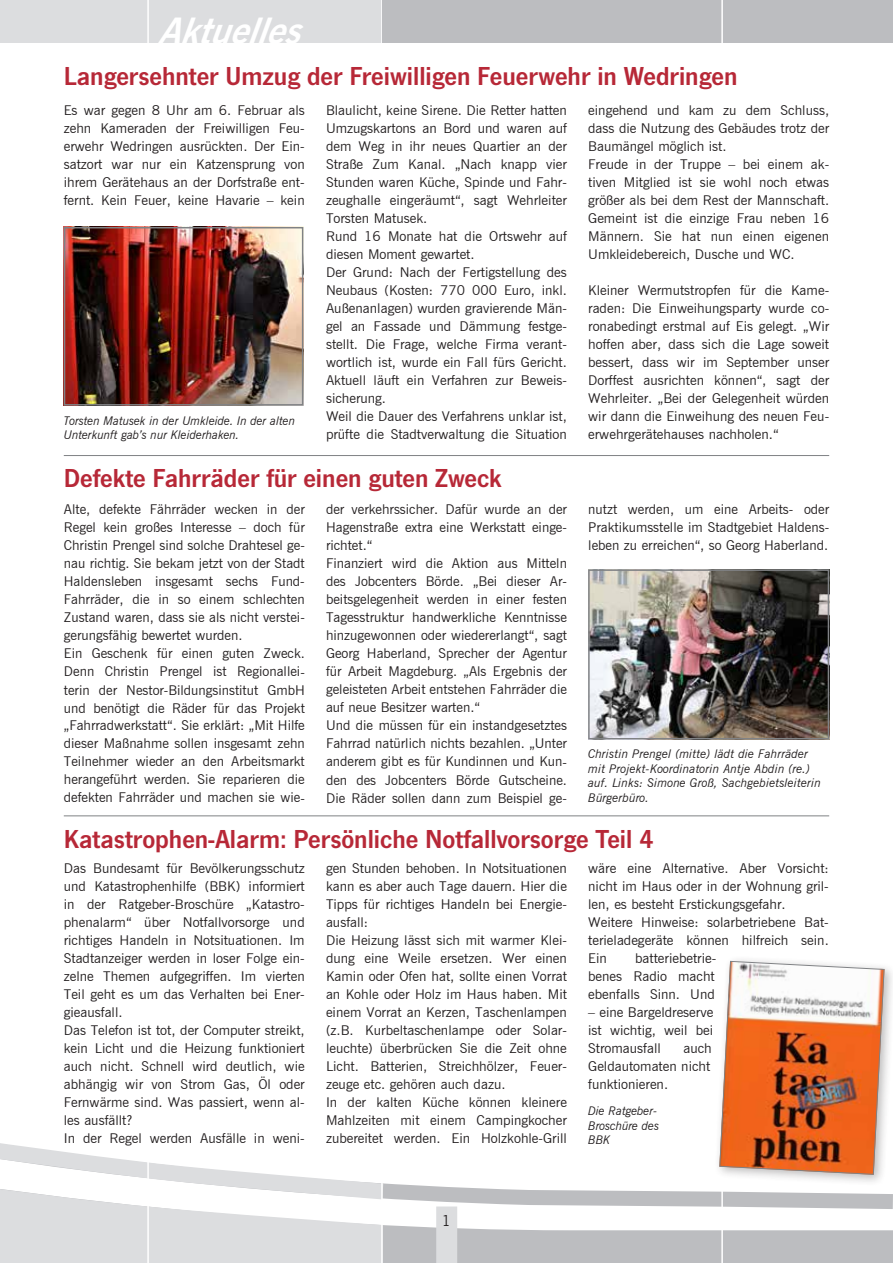
<style>
.page{position:relative;width:893px;height:1263px;background:#fff}
.page>*{position:absolute;margin:0;border:0;box-sizing:border-box;transform-origin:0 0}
.t1{font:italic 700 36px "News Gothic BT";color:#fff}
.t2{font:600 27px "News Gothic T";color:#b72837}
.t3{font:15px "News Gothic BT";color:#231f20}
.t4{font:13.5px/18px "News Gothic BT";color:#231f20}
.t5{font:italic 12px/14.4px "News Gothic BT";color:#231f20}
</style>
<div class="page">
<div style="left:0;top:0;width:383px;height:43px;background:#dcdddf"></div>
<svg style="left:398px;top:1187px;width:495px;height:76px"></svg>
<div style="left:436px;top:1206px;width:21px;height:57px;background:#dcdddf"></div>
<svg style="left:0;top:1143px;width:398px;height:120px"></svg>
<hr style="left:381px;top:0;width:2px;height:1263px;background:#fff">
<hr style="left:147px;top:0;width:2px;height:1263px;background:#fff">
<div style="left:383px;top:0;width:510px;height:43px;background:#bcbdc0"></div>
<hr style="left:721px;top:0;width:2px;height:1263px;background:#fff">
<hr style="left:64px;top:455px;width:765px;height:1px;background:#808285">
<hr style="left:64px;top:815px;width:765px;height:1px;background:#808285">
<div style="left:713px;top:955px;width:180px;height:232px;background:#231f20;opacity:.3"></div>
<img style="left:719px;top:960px;width:166px;height:215px">
<img style="left:591px;top:572px;width:235px;height:164px">
<div style="left:588px;top:569px;width:241px;height:170px;border:2px solid #808285"></div>
<img style="left:67px;top:230px;width:233px;height:173px">
<div style="left:64px;top:227px;width:239px;height:179px;border:2px solid #808285"></div>
<h1 class="t1" style="left:157px;top:9px;width:159px">Aktuelles</h1>
<h2 class="t2" style="left:64px;top:60px;width:675px">Langersehnter Umzug der Freiwilligen Feuerwehr in Wedringen</h2>
<p class="t4" style="left:64px;top:101px;width:242px;text-align:justify">Es war gegen 8 Uhr am 6. Februar als zehn Kameraden der Freiwilligen Feu&shy;erwehr Wedringen ausrückten. Der Ein&shy;satzort war nur ein Katzensprung von ihrem Gerätehaus an der Dorfstraße ent&shy;fernt. Kein Feuer, keine Havarie – kein</p>
<p class="t4" style="left:326px;top:101px;width:242px">Blaulicht, keine Sirene. Die Retter hatten Umzugskartons an Bord und waren auf dem Weg in ihr neues Quartier an der Straße Zum Kanal. „Nach knapp vier Stunden waren Küche, Spinde und Fahr&shy;zeughalle eingeräumt“, sagt Wehrleiter Torsten Matusek.<br>Rund 16 Monate hat die Ortswehr auf diesen Moment gewartet.<br>Der Grund: Nach der Fertigstellung des Neubaus (Kosten: 770 000 Euro, inkl.<br>Außenanlagen) wurden gravierende Män&shy;gel an Fassade und Dämmung festge&shy;stellt. Die Frage, welche Firma verant&shy;wortlich ist, wurde ein Fall fürs Gericht.<br>Aktuell läuft ein Verfahren zur Beweis&shy;sicherung.<br>Weil die Dauer des Verfahrens unklar ist, prüfte die Stadtverwaltung die Situation</p>
<p class="t4" style="left:588px;top:101px;width:242px">eingehend und kam zu dem Schluss, dass die Nutzung des Gebäudes trotz der Baumängel möglich ist.<br>Freude in der Truppe – bei einem ak&shy;tiven Mitglied ist sie wohl noch etwas größer als bei dem Rest der Mannschaft.<br>Gemeint ist die einzige Frau neben 16<br>Männern. Sie hat nun einen eigenen Umkleidebereich, Dusche und WC.</p>
<p class="t4" style="left:588px;top:281px;width:242px;text-align:justify">Kleiner Wermutstropfen für die Kame&shy;raden: Die Einweihungsparty wurde co&shy;ronabedingt erstmal auf Eis gelegt. „Wir hoffen aber, dass sich die Lage soweit bessert, dass wir im September unser Dorffest ausrichten können“, sagt der Wehrleiter. „Bei der Gelegenheit würden wir dann die Einweihung des neuen Feu&shy;erwehrgerätehauses nachholen.“</p>
<p class="t5" style="left:64px;top:413px;width:233px">Torsten Matusek in der Umkleide. In der alten<br>Unterkunft gab’s nur Kleiderhaken.</p>
<h2 class="t2" style="left:64px;top:462px;width:440px">Defekte Fahrräder für einen guten Zweck</h2>
<p class="t4" style="left:64px;top:501px;width:242px">Alte, defekte Fährräder wecken in der Regel kein großes Interesse – doch für Christin Prengel sind solche Drahtesel ge&shy;nau richtig. Sie bekam jetzt von der Stadt Haldensleben insgesamt sechs Fund-Fahrräder, die in so einem schlechten Zustand waren, dass sie als nicht verstei&shy;gerungsfähig bewertet wurden.<br>Ein Geschenk für einen guten Zweck.<br>Denn Christin Prengel ist Regionallei&shy;terin der Nestor-Bildungsinstitut GmbH und benötigt die Räder für das Projekt „Fahrradwerkstatt“. Sie erklärt: „Mit Hilfe dieser Maßnahme sollen insgesamt zehn Teilnehmer wieder an den Arbeitsmarkt herangeführt werden. Sie reparieren die defekten Fahrräder und machen sie wie-</p>
<p class="t4" style="left:326px;top:501px;width:242px">der verkehrssicher. Dafür wurde an der Hagenstraße extra eine Werkstatt einge&shy;richtet.“<br>Finanziert wird die Aktion aus Mitteln des Jobcenters Börde. „Bei dieser Ar&shy;beitsgelegenheit werden in einer festen Tagesstruktur handwerkliche Kenntnisse hinzugewonnen oder wiedererlangt“, sagt Georg Haberland, Sprecher der Agentur für Arbeit Magdeburg. „Als Ergebnis der geleisteten Arbeit entstehen Fahrräder die auf neue Besitzer warten.“<br>Und die müssen für ein instandgesetztes Fahrrad natürlich nichts bezahlen. „Unter anderem gibt es für Kundinnen und Kun&shy;den des Jobcenters Börde Gutscheine.<br>Die Räder sollen dann zum Beispiel ge-</p>
<p class="t4" style="left:588px;top:501px;width:242px;text-align:justify">nutzt werden, um eine Arbeits- oder Praktikumsstelle im Stadtgebiet Haldens&shy;leben zu erreichen“, so Georg Haberland.</p>
<p class="t5" style="left:588px;top:747px;width:234px">Christin Prengel (mitte) lädt die Fahrräder mit Projekt-Koordinatorin Antje Abdin (re.) auf. Links: Simone Groß, Sachgebietsleiterin Bürgerbüro.</p>
<h2 class="t2" style="left:64px;top:823px;width:591px">Katastrophen-Alarm: Persönliche Notfallvorsorge Teil 4</h2>
<p class="t4" style="left:64px;top:859px;width:242px">Das Bundesamt für Bevölkerungsschutz und Katastrophenhilfe (BBK) informiert in der Ratgeber-Broschüre „Katastro&shy;phenalarm“ über Notfallvorsorge und richtiges Handeln in Notsituationen. Im Stadtanzeiger werden in loser Folge ein&shy;zelne Themen aufgegriffen. Im vierten Teil geht es um das Verhalten bei Ener&shy;gieausfall.<br>Das Telefon ist tot, der Computer streikt, kein Licht und die Heizung funktioniert auch nicht. Schnell wird deutlich, wie abhängig wir von Strom Gas, Öl oder Fernwärme sind. Was passiert, wenn al&shy;les ausfällt?<br>In der Regel werden Ausfälle in weni-</p>
<p class="t4" style="left:326px;top:859px;width:242px">gen Stunden behoben. In Notsituationen kann es aber auch Tage dauern. Hier die Tipps für richtiges Handeln bei Energie&shy;ausfall:<br>Die Heizung lässt sich mit warmer Klei&shy;dung eine Weile ersetzen. Wer einen Kamin oder Ofen hat, sollte einen Vorrat an Kohle oder Holz im Haus haben. Mit einem Vorrat an Kerzen, Taschenlampen (z.B. Kurbeltaschenlampe oder Solar&shy;leuchte) überbrücken Sie die Zeit ohne Licht. Batterien, Streichhölzer, Feuer&shy;zeuge etc. gehören auch dazu.<br>In der kalten Küche können kleinere Mahlzeiten mit einem Campingkocher zubereitet werden. Ein Holzkohle-Grill</p>
<p class="t4" style="left:588px;top:859px;width:242px">wäre eine Alternative. Aber Vorsicht: nicht im Haus oder in der Wohnung gril&shy;len, es besteht Erstickungsgefahr.<br>Weitere Hinweise: solarbetriebene Bat&shy;terieladegeräte können hilfreich sein.<br>Ein</p>
<p class="t4" style="left:588px;top:949px;width:130px;text-align:justify;text-indent:47px">batteriebetrie&shy;benes Radio macht ebenfalls Sinn. Und</p>
<p class="t4" style="left:588px;top:1003px;width:127px;text-align:justify">– eine Bargeldreserve ist wichtig, weil bei Stromausfall</p>
<p class="t4" style="left:588px;top:1039px;width:125px;text-align:justify;text-indent:95px">auch Geldautomaten nicht funktionieren.</p>
<p class="t5" style="left:588px;top:1103px;width:72px">Die Ratgeber-<br>Broschüre des<br>BBK</p>
<p class="t3" style="left:442px;top:1212px;width:11px">1</p>
</div>
